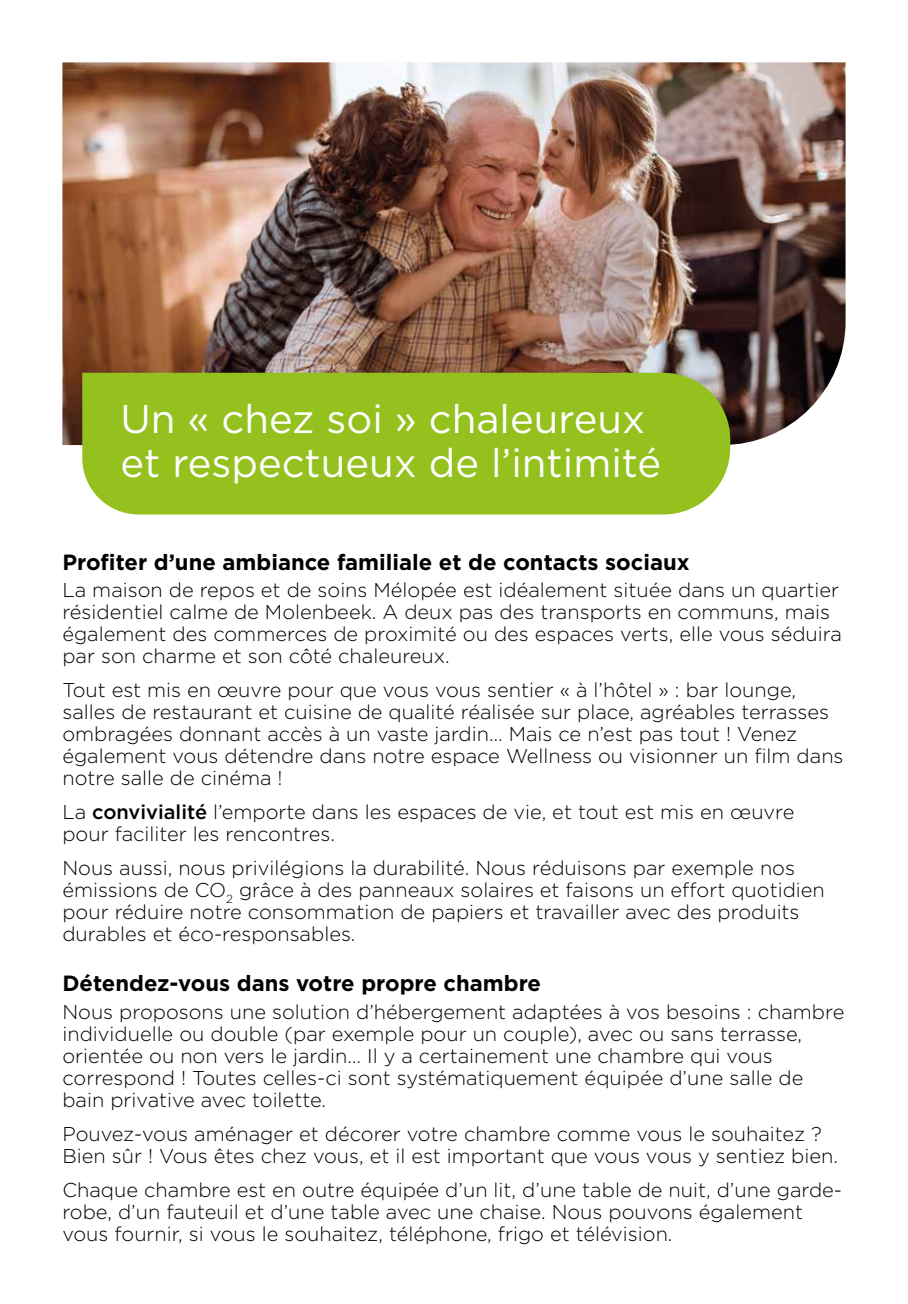
<style>
.page{position:relative;width:908px;height:1304px;background:#fff}
.page>*{position:absolute;margin:0;border:0;box-sizing:border-box;transform-origin:0 0}
.t1{font:40px/44px "Gotham";color:#fff}
.t2{font:700 22px "Gotham";color:#000}
.t3{font:300 20px/22px "Gotham";color:#000}
.s1{font-weight:500}
</style>
<div class="page">
<img style="left:62px;top:62px;width:783px;height:383px">
<div style="left:82px;top:373px;width:648px;height:141px;background:#95c11f"></div>
<h1 class="t1" style="left:120px;top:396px;width:542px">Un « chez soi » chaleureux et respectueux de l’intimité</h1>
<p class="t2" style="left:62px;top:547px;width:628px">Profiter d’une ambiance familiale et de contacts sociaux</p>
<p class="t3" style="left:62px;top:579px;width:780px">La maison de repos et de soins Mélopée est idéalement située dans un quartier résidentiel calme de Molenbeek. A deux pas des transports en communs, mais également des commerces de proximité ou des espaces verts, elle vous séduira par son charme et son côté chaleureux.</p>
<p class="t3" style="left:62px;top:678px;width:782px">Tout est mis en œuvre pour que vous vous sentier « à l’hôtel » : bar lounge, salles de restaurant et cuisine de qualité réalisée sur place, agréables terrasses ombragées donnant accès à un vaste jardin… Mais ce n’est pas tout ! Venez également vous détendre dans notre espace Wellness ou visionner un film dans notre salle de cinéma !</p>
<p class="t3" style="left:62px;top:800px;width:733px">La <span class="s1">convivialité</span> l’emporte dans les espaces de vie, et tout est mis en œuvre pour faciliter les rencontres.</p>
<p class="t3" style="left:62px;top:856px;width:763px">Nous aussi, nous privilégions la durabilité. Nous réduisons par exemple nos émissions de CO<sub>2</sub> grâce à des panneaux solaires et faisons un effort quotidien pour réduire notre consommation de papiers et travailler avec des produits durables et éco-responsables.</p>
<p class="t2" style="left:62px;top:969px;width:480px">Détendez-vous dans votre propre chambre</p>
<p class="t3" style="left:62px;top:1000px;width:783px">Nous proposons une solution d’hébergement adaptées à vos besoins : chambre individuelle ou double (par exemple pour un couple), avec ou sans terrasse, orientée ou non vers le jardin… Il y a certainement une chambre qui vous correspond ! Toutes celles-ci sont systématiquement équipée d’une salle de bain privative avec toilette.</p>
<p class="t3" style="left:62px;top:1122px;width:776px">Pouvez-vous aménager et décorer votre chambre comme vous le souhaitez ?<br>Bien sûr ! Vous êtes chez vous, et il est important que vous vous y sentiez bien.</p>
<p class="t3" style="left:62px;top:1178px;width:780px">Chaque chambre est en outre équipée d’un lit, d’une table de nuit, d’une garde&shy;robe, d’un fauteuil et d’une table avec une chaise. Nous pouvons également vous fournir, si vous le souhaitez, téléphone, frigo et télévision.</p>
</div>
